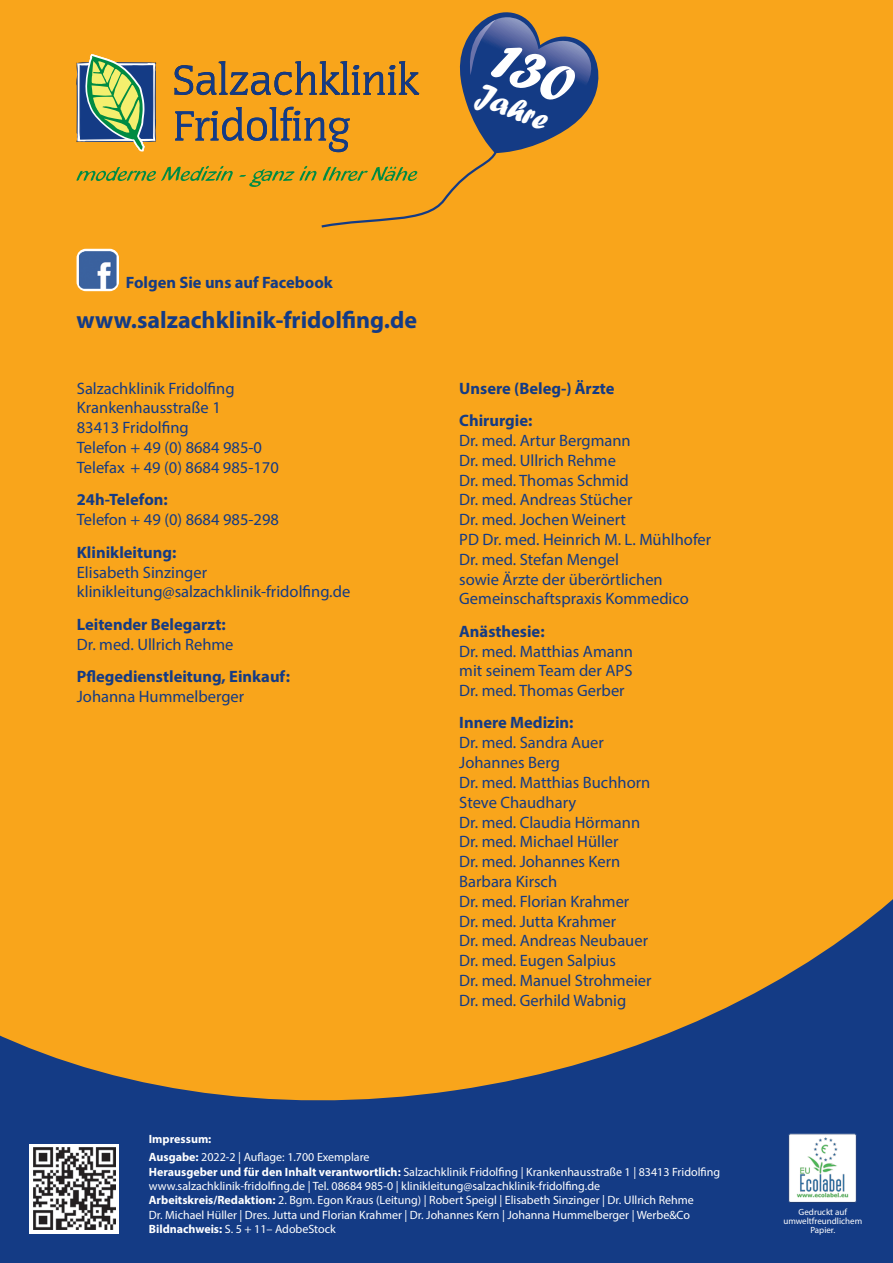
<style>
.page{position:relative;width:893px;height:1263px;background:#f9a51b}
.page>*{position:absolute;margin:0;border:0;box-sizing:border-box;transform-origin:0 0}
.t1{font:32.7px "Forte";color:#fff}
.t2{font:700 24px "Myriad Pro";color:#143b85}
.t3{font:16.5px/19.8px "Myriad Pro";color:#143b85}
.t4{font:700 16.5px/32.5px "Myriad Pro";color:#143b85}
.t5{font:12px/14.4px "Myriad Pro";color:#fff}
.t6{font:9px/9px "Myriad Pro";color:#fff;text-align:center}
.s1{font-weight:700}
</style>
<div class="page">
<div style="left:0;top:608px;width:893px;height:655px;background:#143b85"></div>
<div style="left:0;top:77px;width:893px;height:1024px;background:#f9a51b"></div>
<div style="left:30px;top:1144px;width:89px;height:89px;background:#fff"></div>
<img style="left:33px;top:1147px;width:83px;height:83px">
<svg style="left:77px;top:249px;width:42px;height:42px"></svg>
<img style="left:79px;top:251px;width:38px;height:38px">
<img style="left:788px;top:1133px;width:69px;height:69px">
<svg style="left:77px;top:12px;width:525px;height:217px"></svg>
<h1 class="t1" style="left:486px;top:75px;width:77px;rotate:23deg">Jahre</h1>
<p class="t4" style="left:126px;top:266px;width:208px">Folgen Sie uns auf Facebook</p>
<h2 class="t2" style="left:77px;top:304px;width:342px">www.salzachklinik-fridolfing.de</h2>
<p class="t3" style="left:77px;top:378px;width:203px">Salzachklinik Fridolfing<br>Krankenhausstraße 1<br>83413 Fridolfing<br>Telefon + 49 (0) 8684 985-0<br>Telefax + 49 (0) 8684 985-170</p>
<p class="t4" style="left:77px;top:483px;width:92px">24h-Telefon:</p>
<p class="t3" style="left:77px;top:509px;width:204px">Telefon + 49 (0) 8684 985-298</p>
<p class="t4" style="left:77px;top:535px;width:101px">Klinikleitung:</p>
<p class="t3" style="left:77px;top:562px;width:275px">Elisabeth Sinzinger klinikleitung@salzachklinik-fridolfing.de</p>
<p class="t4" style="left:77px;top:607px;width:150px">Leitender Belegarzt:</p>
<p class="t3" style="left:77px;top:634px;width:158px">Dr. med. Ullrich Rehme</p>
<p class="t4" style="left:77px;top:660px;width:215px">Pflegedienstleitung, Einkauf:</p>
<p class="t3" style="left:77px;top:686px;width:169px">Johanna Hummelberger</p>
<p class="t4" style="left:459px;top:371px;width:157px">Unsere (Beleg-) Ärzte<br>Chirurgie:</p>
<p class="t3" style="left:459px;top:430px;width:253px">Dr. med. Artur Bergmann<br>Dr. med. Ullrich Rehme<br>Dr. med. Thomas Schmid<br>Dr. med. Andreas Stücher<br>Dr. med. Jochen Weinert<br>PD Dr. med. Heinrich M. L. Mühlhofer<br>Dr. med. Stefan Mengel<br>sowie Ärzte der überörtlichen<br>Gemeinschaftspraxis Kommedico</p>
<p class="t4" style="left:459px;top:614px;width:87px">Anästhesie:</p>
<p class="t3" style="left:459px;top:641px;width:175px;text-align:justify">Dr. med. Matthias Amann mit seinem Team der APS Dr. med. Thomas Gerber</p>
<p class="t4" style="left:459px;top:706px;width:116px">Innere Medizin:</p>
<p class="t3" style="left:459px;top:733px;width:194px">Dr. med. Sandra Auer<br>Johannes Berg<br>Dr. med. Matthias Buchhorn<br>Steve Chaudhary<br>Dr. med. Claudia Hörmann<br>Dr. med. Michael Hüller<br>Dr. med. Johannes Kern<br>Barbara Kirsch<br>Dr. med. Florian Krahmer<br>Dr. med. Jutta Krahmer<br>Dr. med. Andreas Neubauer<br>Dr. med. Eugen Salpius<br>Dr. med. Manuel Strohmeier<br>Dr. med. Gerhild Wabnig</p>
<p class="t5" style="left:149px;top:1129px;width:222px;line-height:18.6px"><span class="s1">Impressum:<br>Ausgabe:</span> 2022-2 | Auflage: 1.700 Exemplare</p>
<p class="t5" style="left:149px;top:1164px;width:573px"><span class="s1">Herausgeber und für den Inhalt verantwortlich:</span> Salzachklinik Fridolfing | Krankenhausstraße 1 | 83413 Fridolfing www.salzachklinik-fridolfing.de | Tel. 08684 985-0 | klinikleitung@salzachklinik-fridolfing.de <span class="s1">Arbeitskreis/Redaktion:</span> 2. Bgm. Egon Kraus (Leitung) | Robert Speigl | Elisabeth Sinzinger | Dr. Ullrich Rehme<br>Dr. Michael Hüller | Dres. Jutta und Florian Krahmer | Dr. Johannes Kern | Johanna Hummelberger | Werbe&amp;Co <span class="s1">Bildnachweis:</span> S. 5 + 11– AdobeStock</p>
<p class="t6" style="left:783px;top:1207px;width:80px">Gedruckt auf umweltfreundlichem<br>Papier.</p>
</div>
